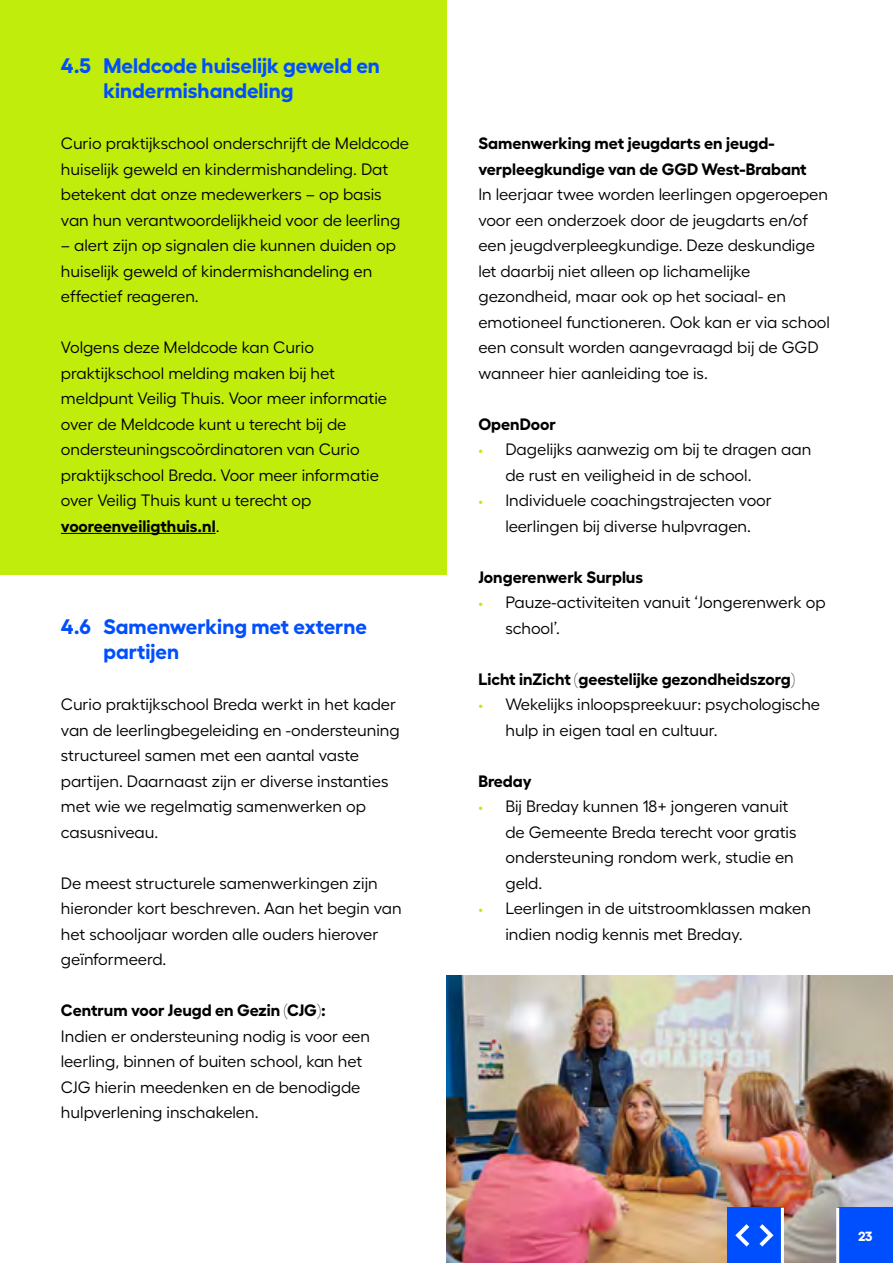
<style>
.page{position:relative;width:893px;height:1263px;background:#fff}
.page>*{position:absolute;margin:0;border:0;box-sizing:border-box;transform-origin:0 0}
.t1{font:700 21px/25.5px "Fellix";color:#004fff}
.t2{font:16.5px/25.5px "Fellix";color:#000}
.t3{font:700 16.5px/25.5px "Fellix";color:#000}
.t4{font:700 13.35px "Fellix";color:#fff}
.s1{font-weight:700}
.s2{font-size:15px;color:#c1ed0c}
</style>
<div class="page">
<div style="left:0;top:0;width:446px;height:574px;background:#c1ed0c"></div>
<hr style="left:61px;top:533px;width:155px;height:1px;background:#000">
<img style="left:446px;top:976px;width:447px;height:287px">
<div style="left:838px;top:1208px;width:55px;height:55px;background:#004fff"></div>
<div style="left:727px;top:1208px;width:55px;height:55px;background:#004fff"></div>
<hr style="left:836px;top:1208px;width:3px;height:55px;background:#fff">
<hr style="left:781px;top:1208px;width:3px;height:55px;background:#fff">
<svg style="left:759px;top:1224px;width:14px;height:22px"></svg>
<svg style="left:735px;top:1224px;width:14px;height:22px"></svg>
<p class="t1" style="left:103px;top:50px;width:278px;text-indent:-43px">4.5 Meldcode huiselijk geweld en kindermishandeling</p>
<p class="t2" style="left:61px;top:129px;width:350px">Curio praktijkschool onderschrijft de Meldcode huiselijk geweld en kindermishandeling. Dat betekent dat onze medewerkers – op basis van hun verantwoordelijkheid voor de leerling</p>
<p class="t2" style="left:61px;top:231px;width:337px">– alert zijn op signalen die kunnen duiden op huiselijk geweld of kindermishandeling en effectief reageren.</p>
<p class="t2" style="left:61px;top:333px;width:328px">Volgens deze Meldcode kan Curio praktijkschool melding maken bij het meldpunt Veilig Thuis. Voor meer informatie over de Meldcode kunt u terecht bij de ondersteuningscoördinatoren van Curio praktijkschool Breda. Voor meer informatie over Veilig Thuis kunt u terecht op <span class="s1">vooreenveiligthuis.nl</span>.</p>
<p class="t1" style="left:103px;top:611px;width:265px;text-indent:-43px">4.6 Samenwerking met externe partijen</p>
<p class="t2" style="left:61px;top:690px;width:340px">Curio praktijkschool Breda werkt in het kader van de leerlingbegeleiding en -ondersteuning structureel samen met een aantal vaste partijen. Daarnaast zijn er diverse instanties met wie we regelmatig samenwerken op casusniveau.</p>
<p class="t2" style="left:61px;top:869px;width:342px">De meest structurele samenwerkingen zijn hieronder kort beschreven. Aan het begin van het schooljaar worden alle ouders hierover geïnformeerd.</p>
<p class="t3" style="left:61px;top:996px;width:266px">Centrum voor Jeugd en Gezin (CJG):</p>
<p class="t2" style="left:61px;top:1021px;width:311px">Indien er ondersteuning nodig is voor een leerling, binnen of buiten school, kan het CJG hierin meedenken en de benodigde hulpverlening inschakelen.</p>
<p class="t3" style="left:478px;top:129px;width:330px">Samenwerking met jeugdarts en jeugd&shy;verpleegkundige van de GGD West-Brabant</p>
<p class="t2" style="left:478px;top:180px;width:353px">In leerjaar twee worden leerlingen opgeroepen voor een onderzoek door de jeugdarts en/of een jeugdverpleegkundige. Deze deskundige let daarbij niet alleen op lichamelijke gezondheid, maar ook op het sociaal- en emotioneel functioneren. Ook kan er via school een consult worden aangevraagd bij de GGD wanneer hier aanleiding toe is.</p>
<p class="t3" style="left:478px;top:409px;width:79px">OpenDoor</p>
<p class="t2" style="left:505px;top:435px;width:307px;text-indent:-27px"><span class="s2">•</span> Dagelijks aanwezig om bij te dragen aan de rust en veiligheid in de school.</p>
<p class="t2" style="left:478px;top:486px;width:295px;text-align:center"><span class="s2">•</span> Individuele coachingstrajecten voor leerlingen bij diverse hulpvragen.</p>
<p class="t3" style="left:478px;top:562px;width:166px">Jongerenwerk Surplus</p>
<p class="t2" style="left:505px;top:588px;width:322px;text-indent:-27px"><span class="s2">•</span> Pauze-activiteiten vanuit ‘Jongerenwerk op school’.</p>
<p class="t3" style="left:478px;top:664px;width:318px">Licht inZicht (geestelijke gezondheidszorg)</p>
<p class="t2" style="left:505px;top:690px;width:316px;text-indent:-27px"><span class="s2">•</span> Wekelijks inloopspreekuur: psychologische hulp in eigen taal en cultuur.</p>
<p class="t3" style="left:478px;top:766px;width:55px">Breday</p>
<p class="t2" style="left:505px;top:792px;width:293px;text-indent:-27px"><span class="s2">•</span> Bij Breday kunnen 18+ jongeren vanuit de Gemeente Breda terecht voor gratis ondersteuning rondom werk, studie en geld.</p>
<p class="t2" style="left:505px;top:894px;width:307px;text-indent:-27px"><span class="s2">•</span> Leerlingen in de uitstroomklassen maken indien nodig kennis met Breday.</p>
<p class="t4" style="left:858px;top:1225px;width:16px">23</p>
</div>
